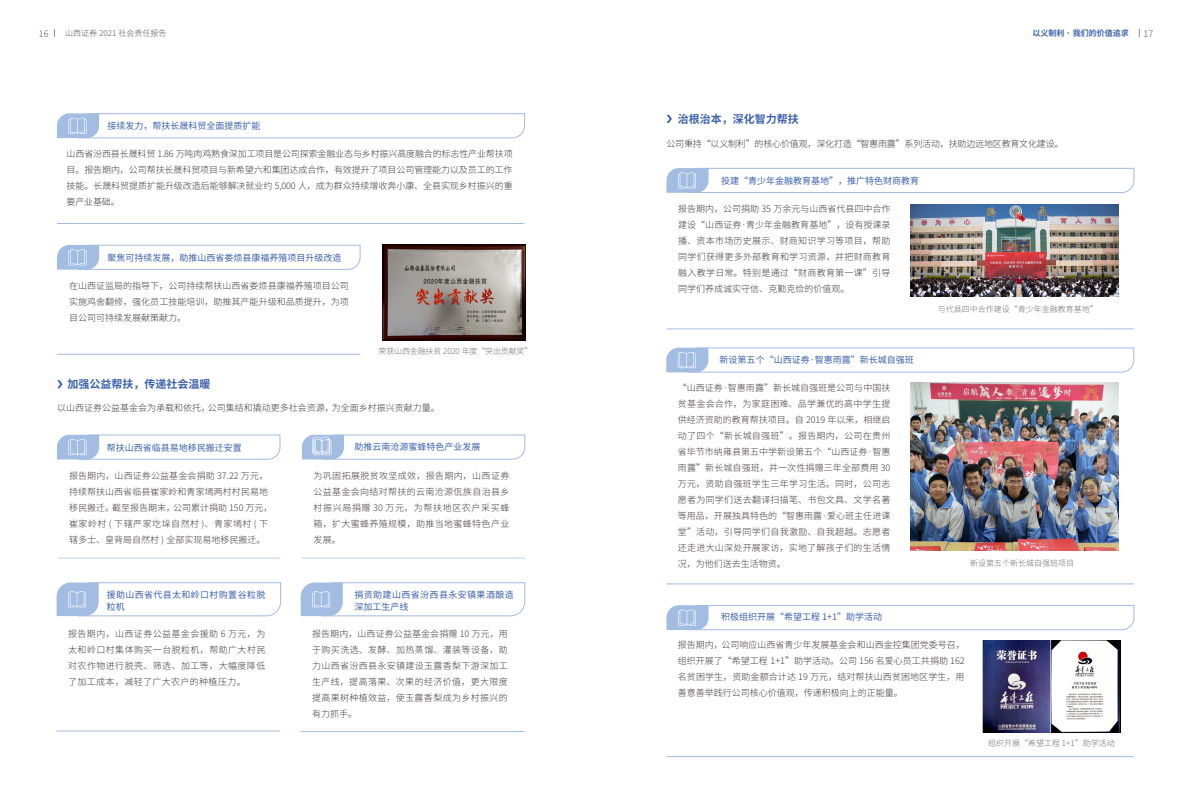
<style>
.page{position:relative;width:1191px;height:808px;background:#fff}
.page>*{position:absolute;margin:0;border:0;box-sizing:border-box;transform-origin:0 0}
.t1{font:700 11px "Source Han Sans CN";color:#3d62ad}
.t2{font:300 9px/16px "Source Han Sans CN";letter-spacing:.005em;color:#3e3a39;text-align:justify}
.t3{font:9px "Source Han Sans CN";color:#3d62ad}
.t4{font:300 9px "Source Han Sans CN";letter-spacing:-.02em;color:#3e3a39}
.t5{font:9px/12px "Source Han Sans CN";letter-spacing:.045em;color:#3d62ad}
.t6{font:9px/12px "Source Han Sans CN";letter-spacing:.04em;color:#3d62ad}
.t7{font:300 9px "Source Han Sans CN";color:#595757}
.t8{font:300 8px "Source Han Sans CN";color:#727171}
.t9{font:300 8px "Source Han Sans CN";letter-spacing:-.02em;color:#727171}
.t10{font:300 8px "Source Han Sans CN";color:#595757}
.t11{font:700 8px "Source Han Sans CN";color:#3d62ad}
</style>
<div class="page">
<img style="left:382px;top:245px;width:143px;height:95px">
<hr style="left:302px;top:558px;width:223px;height:1px;background:#bbd4ef">
<hr style="left:58px;top:558px;width:222px;height:1px;background:#bbd4ef">
<svg style="left:57px;top:113px;width:468px;height:25px"></svg>
<svg style="left:57px;top:245px;width:303px;height:25px"></svg>
<svg style="left:57px;top:434px;width:223px;height:26px"></svg>
<hr style="left:57px;top:223px;width:467px;height:1px;background:#a3bce2">
<hr style="left:57px;top:354px;width:303px;height:1px;background:#a3bce2">
<svg style="left:57px;top:380px;width:6px;height:8px"></svg>
<img style="left:910px;top:204px;width:208px;height:92px">
<img style="left:982px;top:640px;width:138px;height:92px">
<img style="left:910px;top:383px;width:208px;height:167px">
<svg style="left:302px;top:434px;width:223px;height:26px"></svg>
<hr style="left:666px;top:584px;width:467px;height:1px;background:#a3bce2">
<svg style="left:666px;top:347px;width:468px;height:26px"></svg>
<hr style="left:666px;top:756px;width:467px;height:1px;background:#a3bce2">
<svg style="left:666px;top:605px;width:468px;height:25px"></svg>
<hr style="left:300px;top:731px;width:224px;height:1px;background:#a3bce2">
<hr style="left:56px;top:731px;width:224px;height:1px;background:#a3bce2">
<svg style="left:301px;top:582px;width:224px;height:34px"></svg>
<svg style="left:57px;top:582px;width:224px;height:34px"></svg>
<hr style="left:666px;top:329px;width:468px;height:1px;background:#a3bce2">
<svg style="left:666px;top:168px;width:468px;height:25px"></svg>
<svg style="left:666px;top:115px;width:6px;height:8px"></svg>
<p class="t7" style="left:39px;top:28px;width:11px">16</p>
<p class="t10" style="left:65px;top:29px;width:103px">山西证券 2021 社会责任报告</p>
<p class="t11" style="left:1032px;top:28px;width:98px">以义制利 · 我们的价值追求</p>
<p class="t7" style="left:1143px;top:28px;width:11px">17</p>
<p class="t3" style="left:108px;top:121px;width:154px">接续发力，帮扶长晟科贸全面提质扩能</p>
<p class="t2" style="left:67px;top:146px;width:447px">山西省汾西县长晟科贸 1.86 万吨肉鸡熟食深加工项目是公司探索金融业态与乡村振兴高度融合的标志性产业帮扶项目。报告期内，公司帮扶长晟科贸项目与新希望六和集团达成合作，有效提升了项目公司管理能力以及员工的工作技能。长晟科贸提质扩能升级改造后能够解决就业约 5,000 人，成为群众持续增收奔小康、全县实现乡村振兴的重要产业基础。</p>
<p class="t3" style="left:108px;top:252px;width:235px">聚焦可持续发展，助推山西省娄烦县康福养殖项目升级改造</p>
<p class="t2" style="left:69px;top:278px;width:281px">在山西证监局的指导下，公司持续帮扶山西省娄烦县康福养殖项目公司实施鸡舍翻修，强化员工技能培训，助推其产能升级和品质提升，为项目公司可持续发展献策献力。</p>
<p class="t1" style="left:67px;top:378px;width:145px">加强公益帮扶，传递社会温暖</p>
<p class="t9" style="left:378px;top:347px;width:155px">荣获山西金融扶贫 2020 年度“突出贡献奖”</p>
<p class="t2" style="left:57px;top:400px;width:384px">以山西证券公益基金会为承载和依托，公司集结和撬动更多社会资源，为全面乡村振兴贡献力量。</p>
<p class="t3" style="left:107px;top:442px;width:136px">帮扶山西省临县易地移民搬迁安置</p>
<p class="t2" style="left:69px;top:467px;width:205px;text-align:left">报告期内，山西证券公益基金会捐助 37.22 万元，持续帮扶山西省临县崔家岭和青家墕两村村民易地移民搬迁。截至报告期末，公司累计捐助 150 万元，崔家岭村 ( 下辖严家圪垛自然村 )、青家墕村 ( 下辖多士、皇背局自然村 ) 全部实现易地移民搬迁。</p>
<p class="t6" style="left:107px;top:588px;width:160px">援助山西省代县太和岭口村购置谷粒脱粒机</p>
<p class="t2" style="left:68px;top:626px;width:199px">报告期内，山西证券公益基金会援助 6 万元，为太和岭口村集体购买一台脱粒机，帮助广大村民对农作物进行脱壳、筛选、加工等，大幅度降低了加工成本，减轻了广大农户的种植压力。</p>
<p class="t3" style="left:354px;top:442px;width:127px">助推云南沧源蜜蜂特色产业发展</p>
<p class="t2" style="left:313px;top:467px;width:197px">为巩固拓展脱贫攻坚成效，报告期内，山西证券公益基金会向结对帮扶的云南沧源佤族自治县乡村振兴局捐赠 30 万元，为帮扶地区农户采买蜂箱，扩大蜜蜂养殖规模，助推当地蜜蜂特色产业发展。</p>
<p class="t5" style="left:354px;top:588px;width:161px">捐资助建山西省汾西县永安镇果酒酿造深加工生产线</p>
<p class="t2" style="left:312px;top:626px;width:197px">报告期内，山西证券公益基金会捐赠 10 万元，用于购买洗选、发酵、加热蒸馏、灌装等设备，助力山西省汾西县永安镇建设玉露香梨下游深加工生产线，提高落果、次果的经济价值，更大限度提高果树种植效益，使玉露香梨成为乡村振兴的有力抓手。</p>
<p class="t1" style="left:678px;top:113px;width:122px">治根治本，深化智力帮扶</p>
<p class="t4" style="left:666px;top:138px;width:399px">公司秉持“以义制利”的核心价值观，深化打造“智惠雨露”系列活动，扶助边远地区教育文化建设。</p>
<p class="t3" style="left:721px;top:176px;width:199px">投建“青少年金融教育基地”，推广特色财商教育</p>
<p class="t2" style="left:678px;top:201px;width:214px">报告期内，公司捐助 35 万余元与山西省代县四中合作建设“山西证券·青少年金融教育基地”，设有授课录播、资本市场历史展示、财商知识学习等项目，帮助同学们获得更多外部教育和学习资源，并把财商教育融入教学日常。特别是通过“财商教育第一课”引导同学们养成诚实守信、克勤克俭的价值观。</p>
<p class="t3" style="left:719px;top:354px;width:196px">新设第五个“山西证券·智惠雨露”新长城自强班</p>
<p class="t2" style="left:678px;top:380px;width:214px">“山西证券·智惠雨露”新长城自强班是公司与中国扶贫基金会合作，为家庭困难、品学兼优的高中学生提供经济资助的教育帮扶项目。自 2019 年以来，相继启动了四个“新长城自强班”。报告期内，公司在贵州省毕节市纳雍县第五中学新设第五个“山西证券·智惠雨露”新长城自强班，并一次性捐赠三年全部费用 30万元，资助自强班学生三年学习生活。同时，公司志愿者为同学们送去翻译扫描笔、书包文具、文学名著等用品，开展独具特色的“智惠雨露·爱心班主任进课堂”活动，引导同学们自我激励、自我超越。志愿者还走进大山深处开展家访，实地了解孩子们的生活情况，为他们送去生活物资。</p>
<p class="t3" style="left:721px;top:612px;width:163px">积极组织开展“希望工程 1+1”助学活动</p>
<p class="t8" style="left:938px;top:304px;width:161px">与代县四中合作建设“青少年金融教育基地”</p>
<p class="t8" style="left:970px;top:558px;width:105px">新设第五个新长城自强班项目</p>
<p class="t2" style="left:678px;top:637px;width:288px">报告期内，公司响应山西省青少年发展基金会和山西金控集团党委号召，组织开展了“希望工程 1+1”助学活动。公司 156 名爱心员工共捐助 162名贫困学生，资助金额合计达 19 万元，结对帮扶山西贫困地区学生，用善意善举践行公司核心价值观，传递积极向上的正能量。</p>
<p class="t8" style="left:988px;top:738px;width:128px">组织开展“希望工程 1+1”助学活动</p>
</div>
